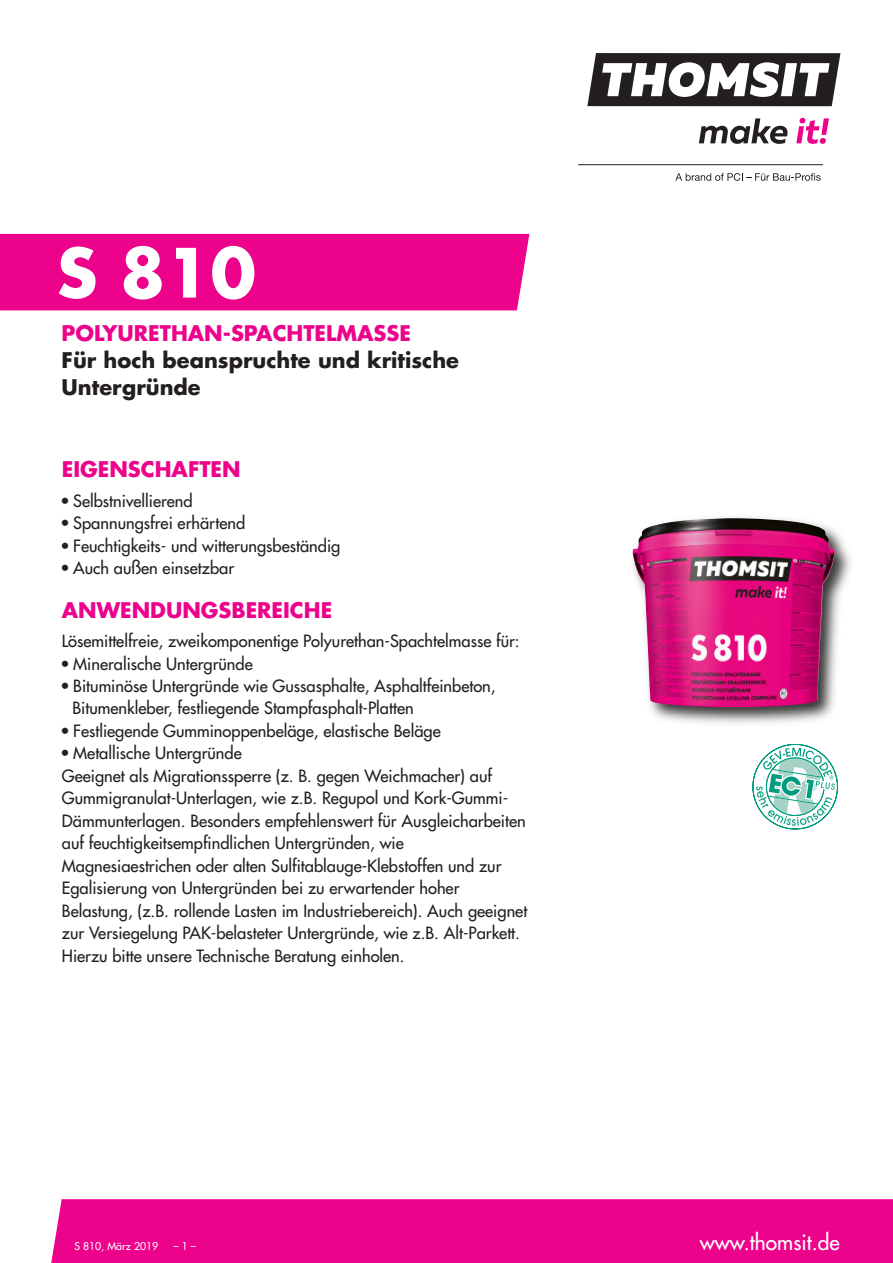
<style>
.page{position:relative;width:893px;height:1263px;background:#fff}
.page>*{position:absolute;margin:0;border:0;box-sizing:border-box;transform-origin:0 0}
.t1{font:700 66px "Futura";color:#fff}
.t2{font:700 21px "Futura";color:#ed028c}
.t3{font:700 21px/27.3px "Futura";color:#231f20}
.t4{font:21px "Futura";color:#fff}
.t5{font:16.5px/22.5px "Futura";color:#231f20}
.t6{font:10.5px "Futura";color:#fff}
.s1{font-stretch:condensed}
</style>
<div class="page">
<svg style="left:587px;top:53px;width:253px;height:53px"></svg>
<svg style="left:699px;top:118px;width:89px;height:26px"></svg>
<svg style="left:796px;top:118px;width:33px;height:26px"></svg>
<hr style="left:578px;top:164px;width:245px;height:1px;background:#231f20">
<svg style="left:675px;top:173px;width:146px;height:8px"></svg>
<svg style="left:753px;top:744px;width:85px;height:85px"></svg>
<div style="left:51px;top:1199px;width:842px;height:64px;background:#ed028c"></div>
<div style="left:0;top:234px;width:529px;height:76px;background:#ed028c"></div>
<img style="left:632px;top:517px;width:219px;height:207px">
<img style="left:633px;top:518px;width:202px;height:189px">
<h1 class="t1" style="left:57px;top:243px;width:201px">S 810</h1>
<p class="t2" style="left:62px;top:323px;width:351px">POLYURETHAN-SPACHTELMASSE</p>
<p class="t3" style="left:62px;top:348px;width:399px">Für hoch beanspruchte und kritische<br>Untergründe</p>
<p class="t2" style="left:62px;top:460px;width:180px">EIGENSCHAFTEN</p>
<p class="t5" style="left:62px;top:490px;width:132px"><span class="s1">•</span> Selbstnivellierend</p>
<p class="t5" style="left:62px;top:513px;width:185px"><span class="s1">•</span> Spannungsfrei erhärtend</p>
<p class="t5" style="left:62px;top:535px;width:280px"><span class="s1">•</span> Feuchtigkeits- und witterungsbeständig</p>
<p class="t5" style="left:62px;top:558px;width:174px"><span class="s1">•</span> Auch außen einsetzbar</p>
<p class="t2" style="left:62px;top:600px;width:272px">ANWENDUNGSBEREICHE</p>
<p class="t5" style="left:62px;top:631px;width:459px">Lösemittelfreie, zweikomponentige Polyurethan-Spachtelmasse für:</p>
<p class="t5" style="left:62px;top:653px;width:192px"><span class="s1">•</span> Mineralische Untergründe</p>
<p class="t5" style="left:72px;top:676px;width:425px;text-indent:-11px"><span class="s1">•</span> Bituminöse Untergründe wie Gussasphalte, Asphaltfeinbeton,<br>Bitumenkleber, festliegende Stampfasphalt-Platten</p>
<p class="t5" style="left:62px;top:721px;width:380px"><span class="s1">•</span> Festliegende Gumminoppenbeläge, elastische Beläge</p>
<p class="t5" style="left:62px;top:743px;width:467px"><span class="s1">•</span> Metallische Untergründe<br>Geeignet als Migrationssperre (z. B. gegen Weichmacher) auf Gummigranulat-Unterlagen, wie z.B. Regupol und Kork-Gummi-Dämmunterlagen. Besonders empfehlenswert für Ausgleicharbeiten auf feuchtigkeitsempfindlichen Untergründen, wie Magnesiaestrichen oder alten Sulfitablauge-Klebstoffen und zur Egalisierung von Untergründen bei zu erwartender hoher Belastung, (z.B. rollende Lasten im Industriebereich). Auch geeignet zur Versiegelung PAK-belasteter Untergründe, wie z.B. Alt-Parkett.<br>Hierzu bitte unsere Technische Beratung einholen.</p>
<p class="t6" style="left:74px;top:1241px;width:85px">S 810, März 2019</p>
<p class="t6" style="left:173px;top:1241px;width:24px">–1–</p>
<p class="t4" style="left:700px;top:1232px;width:141px">www.thomsit.de</p>
</div>
